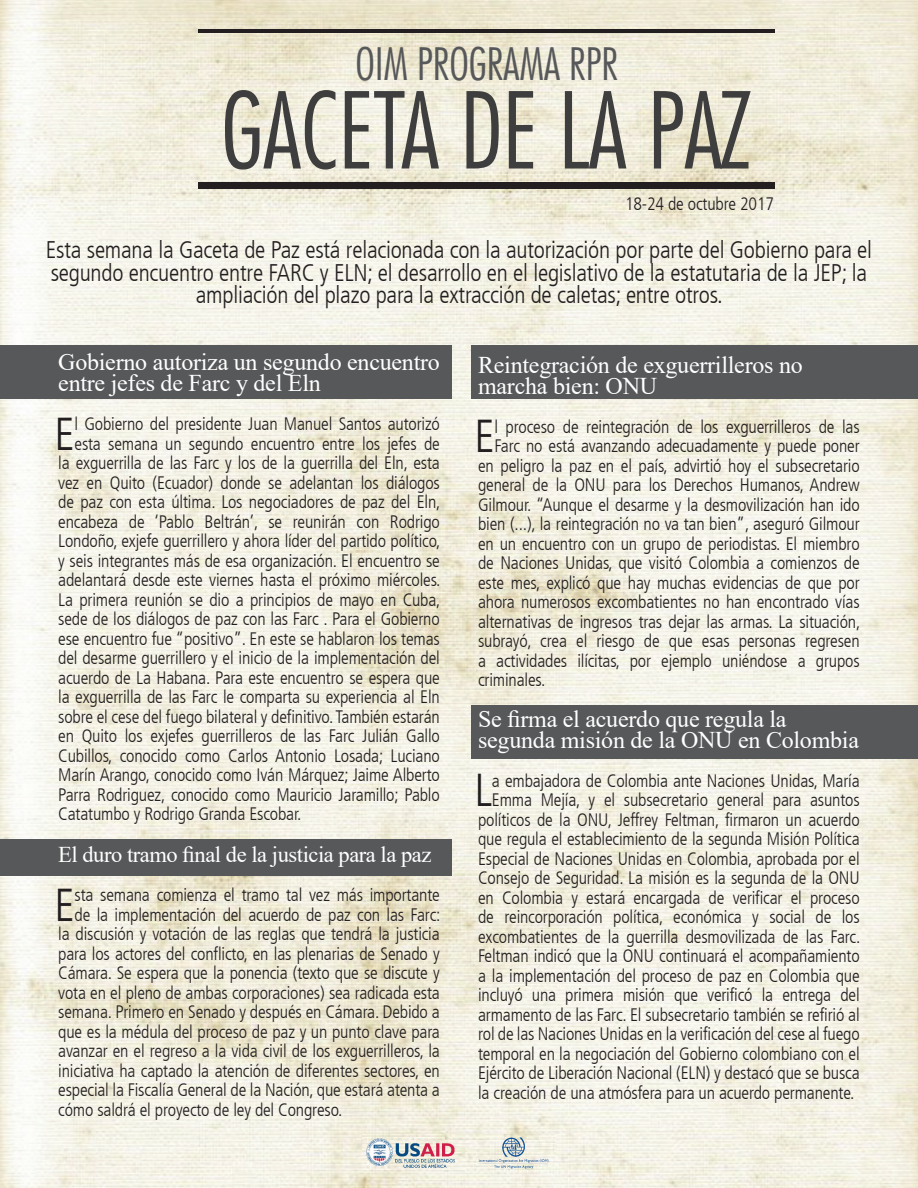
<style>
.page{position:relative;width:918px;height:1188px;background:#fff}
.page>*{position:absolute;margin:0;border:0;box-sizing:border-box;transform-origin:0 0}
.t1{font:300 condensed 102.75px "Futura LT";color:#3e3e3f}
.t2{font:300 condensed 45.9px "Frutiger LT";color:#231f20}
.t3{font:300 condensed 43.65px "Futura LT";color:#57585a}
.t4{font:300 condensed 24px/22.5px "Frutiger LT";letter-spacing:-.01em;color:#231f20;text-align:center}
.t5{font:24px/21px "Times New Roman";letter-spacing:-.01em;color:#fff}
.t6{font:22.5px "Times New Roman";letter-spacing:-.02em;color:#fff}
.t7{font:300 condensed 18px "Frutiger LT";letter-spacing:-.01em;color:#231f20}
</style>
<div class="page">
<img style="left:0;top:0;width:918px;height:1188px">
<div style="left:0;top:345px;width:452px;height:53px;background:#57585a"></div>
<div style="left:472px;top:345px;width:446px;height:53px;background:#57585a"></div>
<div style="left:472px;top:706px;width:446px;height:53px;background:#57585a"></div>
<div style="left:0;top:840px;width:452px;height:36px;background:#57585a"></div>
<img style="left:363px;top:1134px;width:192px;height:38px">
<hr style="left:199px;top:29px;width:576px;height:4px;background:#231f20">
<div style="left:199px;top:182px;width:576px;height:7px;background:#231f20"></div>
<h3 class="t3" style="left:356px;top:38px;width:264px">OIM PROGRAMA RPR</h3>
<h1 class="t1" style="left:221px;top:70px;width:533px">GACETA DE LA PAZ</h1>
<p class="t7" style="left:625px;top:193px;width:151px">18-24 de octubre 2017</p>
<p class="t4" style="left:46px;top:239px;width:828px">Esta semana la Gaceta de Paz está relacionada con la autorización por parte del Gobierno para el segundo encuentro entre FARC y ELN; el desarrollo en el legislativo de la estatutaria de la JEP; la ampliación del plazo para la extracción de caletas; entre otros.</p>
<h3 class="t5" style="left:58px;top:351px;width:383px">Gobierno autoriza un segundo encuentro entre jefes de Farc y del Eln</h3>
<h2 class="t2" style="left:55px;top:408px;width:22px">E</h2>
<p class="t7" style="left:75px;top:414px;width:367px">l Gobierno del presidente Juan Manuel Santos autorizó</p>
<p class="t7" style="left:75px;top:433px;width:367px">esta semana un segundo encuentro entre los jefes de</p>
<p class="t7" style="left:58px;top:453px;width:383px">la exguerrilla de las Farc y los de la guerrilla del Eln, esta</p>
<p class="t7" style="left:58px;top:472px;width:383px">vez en Quito (Ecuador) donde se adelantan los diálogos</p>
<p class="t7" style="left:58px;top:492px;width:384px">de paz con esta última. Los negociadores de paz del Eln,</p>
<p class="t7" style="left:58px;top:511px;width:383px">encabeza de ‘Pablo Beltrán’, se reunirán con Rodrigo</p>
<p class="t7" style="left:58px;top:531px;width:384px">Londoño, exjefe guerrillero y ahora líder del partido político,</p>
<p class="t7" style="left:58px;top:550px;width:383px">y seis integrantes más de esa organización. El encuentro se</p>
<p class="t7" style="left:58px;top:570px;width:384px">adelantará desde este viernes hasta el próximo miércoles.</p>
<p class="t7" style="left:58px;top:589px;width:384px">La primera reunión se dio a principios de mayo en Cuba,</p>
<p class="t7" style="left:58px;top:609px;width:383px">sede de los diálogos de paz con las Farc . Para el Gobierno</p>
<p class="t7" style="left:58px;top:628px;width:383px">ese encuentro fue “positivo”. En este se hablaron los temas</p>
<p class="t7" style="left:58px;top:648px;width:383px">del desarme guerrillero y el inicio de la implementación del</p>
<p class="t7" style="left:58px;top:667px;width:383px">acuerdo de La Habana. Para este encuentro se espera que</p>
<p class="t7" style="left:58px;top:687px;width:383px">la exguerrilla de las Farc le comparta su experiencia al Eln</p>
<p class="t7" style="left:58px;top:706px;width:383px">sobre el cese del fuego bilateral y definitivo. También estarán</p>
<p class="t7" style="left:58px;top:726px;width:383px">en Quito los exjefes guerrilleros de las Farc Julián Gallo</p>
<p class="t7" style="left:58px;top:745px;width:383px">Cubillos, conocido como Carlos Antonio Losada; Luciano</p>
<p class="t7" style="left:58px;top:765px;width:383px">Marín Arango, conocido como Iván Márquez; Jaime Alberto</p>
<p class="t7" style="left:58px;top:784px;width:383px">Parra Rodriguez, conocido como Mauricio Jaramillo; Pablo</p>
<p class="t7" style="left:58px;top:804px;width:245px">Catatumbo y Rodrigo Granda Escobar.</p>
<p class="t6" style="left:58px;top:839px;width:375px">El duro tramo final de la justicia para la paz</p>
<h2 class="t2" style="left:55px;top:879px;width:22px">E</h2>
<p class="t7" style="left:75px;top:885px;width:367px">sta semana comienza el tramo tal vez más importante</p>
<p class="t7" style="left:75px;top:904px;width:368px">de la implementación del acuerdo de paz con las Farc:</p>
<p class="t7" style="left:58px;top:924px;width:383px">la discusión y votación de las reglas que tendrá la justicia</p>
<p class="t7" style="left:58px;top:943px;width:383px">para los actores del conflicto, en las plenarias de Senado y</p>
<p class="t7" style="left:58px;top:963px;width:383px">Cámara. Se espera que la ponencia (texto que se discute y</p>
<p class="t7" style="left:58px;top:982px;width:383px">vota en el pleno de ambas corporaciones) sea radicada esta</p>
<p class="t7" style="left:58px;top:1002px;width:383px">semana. Primero en Senado y después en Cámara. Debido a</p>
<p class="t7" style="left:58px;top:1021px;width:383px">que es la médula del proceso de paz y un punto clave para</p>
<p class="t7" style="left:58px;top:1041px;width:383px">avanzar en el regreso a la vida civil de los exguerrilleros, la</p>
<p class="t7" style="left:58px;top:1060px;width:383px">iniciativa ha captado la atención de diferentes sectores, en</p>
<p class="t7" style="left:58px;top:1080px;width:383px">especial la Fiscalía General de la Nación, que estará atenta a</p>
<p class="t7" style="left:58px;top:1099px;width:286px">cómo saldrá el proyecto de ley del Congreso.</p>
<h3 class="t5" style="left:478px;top:354px;width:326px">Reintegración de exguerrilleros no marcha bien: ONU</h3>
<h2 class="t2" style="left:474px;top:411px;width:22px">E</h2>
<p class="t7" style="left:494px;top:417px;width:367px">l proceso de reintegración de los exguerrilleros de las</p>
<p class="t7" style="left:494px;top:436px;width:367px">Farc no está avanzando adecuadamente y puede poner</p>
<p class="t7" style="left:478px;top:456px;width:383px">en peligro la paz en el país, advirtió hoy el subsecretario</p>
<p class="t7" style="left:478px;top:475px;width:383px">general de la ONU para los Derechos Humanos, Andrew</p>
<p class="t7" style="left:478px;top:494px;width:383px">Gilmour. “Aunque el desarme y la desmovilización han ido</p>
<p class="t7" style="left:478px;top:514px;width:383px">bien (...), la reintegración no va tan bien”, aseguró Gilmour</p>
<p class="t7" style="left:478px;top:533px;width:383px">en un encuentro con un grupo de periodistas. El miembro</p>
<p class="t7" style="left:478px;top:553px;width:383px">de Naciones Unidas, que visitó Colombia a comienzos de</p>
<p class="t7" style="left:478px;top:572px;width:383px">este mes, explicó que hay muchas evidencias de que por</p>
<p class="t7" style="left:478px;top:592px;width:383px">ahora numerosos excombatientes no han encontrado vías</p>
<p class="t7" style="left:478px;top:611px;width:384px">alternativas de ingresos tras dejar las armas. La situación,</p>
<p class="t7" style="left:478px;top:631px;width:383px">subrayó, crea el riesgo de que esas personas regresen</p>
<p class="t7" style="left:478px;top:650px;width:383px">a actividades ilícitas, por ejemplo uniéndose a grupos</p>
<p class="t7" style="left:478px;top:670px;width:69px">criminales.</p>
<h3 class="t5" style="left:478px;top:708px;width:382px">Se firma el acuerdo que regula la segunda misión de la ONU en Colombia</h3>
<h2 class="t2" style="left:474px;top:765px;width:19px">L</h2>
<p class="t7" style="left:492px;top:771px;width:369px">a embajadora de Colombia ante Naciones Unidas, María</p>
<p class="t7" style="left:492px;top:790px;width:369px">Emma Mejía, y el subsecretario general para asuntos</p>
<p class="t7" style="left:478px;top:810px;width:383px">políticos de la ONU, Jeffrey Feltman, firmaron un acuerdo</p>
<p class="t7" style="left:478px;top:829px;width:383px">que regula el establecimiento de la segunda Misión Política</p>
<p class="t7" style="left:478px;top:848px;width:383px">Especial de Naciones Unidas en Colombia, aprobada por el</p>
<p class="t7" style="left:478px;top:868px;width:383px">Consejo de Seguridad. La misión es la segunda de la ONU</p>
<p class="t7" style="left:478px;top:887px;width:383px">en Colombia y estará encargada de verificar el proceso</p>
<p class="t7" style="left:478px;top:907px;width:383px">de reincorporación política, económica y social de los</p>
<p class="t7" style="left:478px;top:926px;width:384px">excombatientes de la guerrilla desmovilizada de las Farc.</p>
<p class="t7" style="left:478px;top:946px;width:383px">Feltman indicó que la ONU continuará el acompañamiento</p>
<p class="t7" style="left:478px;top:965px;width:383px">a la implementación del proceso de paz en Colombia que</p>
<p class="t7" style="left:478px;top:985px;width:383px">incluyó una primera misión que verificó la entrega del</p>
<p class="t7" style="left:478px;top:1004px;width:383px">armamento de las Farc. El subsecretario también se refirió al</p>
<p class="t7" style="left:478px;top:1024px;width:383px">rol de las Naciones Unidas en la verificación del cese al fuego</p>
<p class="t7" style="left:478px;top:1043px;width:383px">temporal en la negociación del Gobierno colombiano con el</p>
<p class="t7" style="left:478px;top:1063px;width:383px">Ejército de Liberación Nacional (ELN) y destacó que se busca</p>
<p class="t7" style="left:478px;top:1082px;width:378px">la creación de una atmósfera para un acuerdo permanente.</p>
</div>
